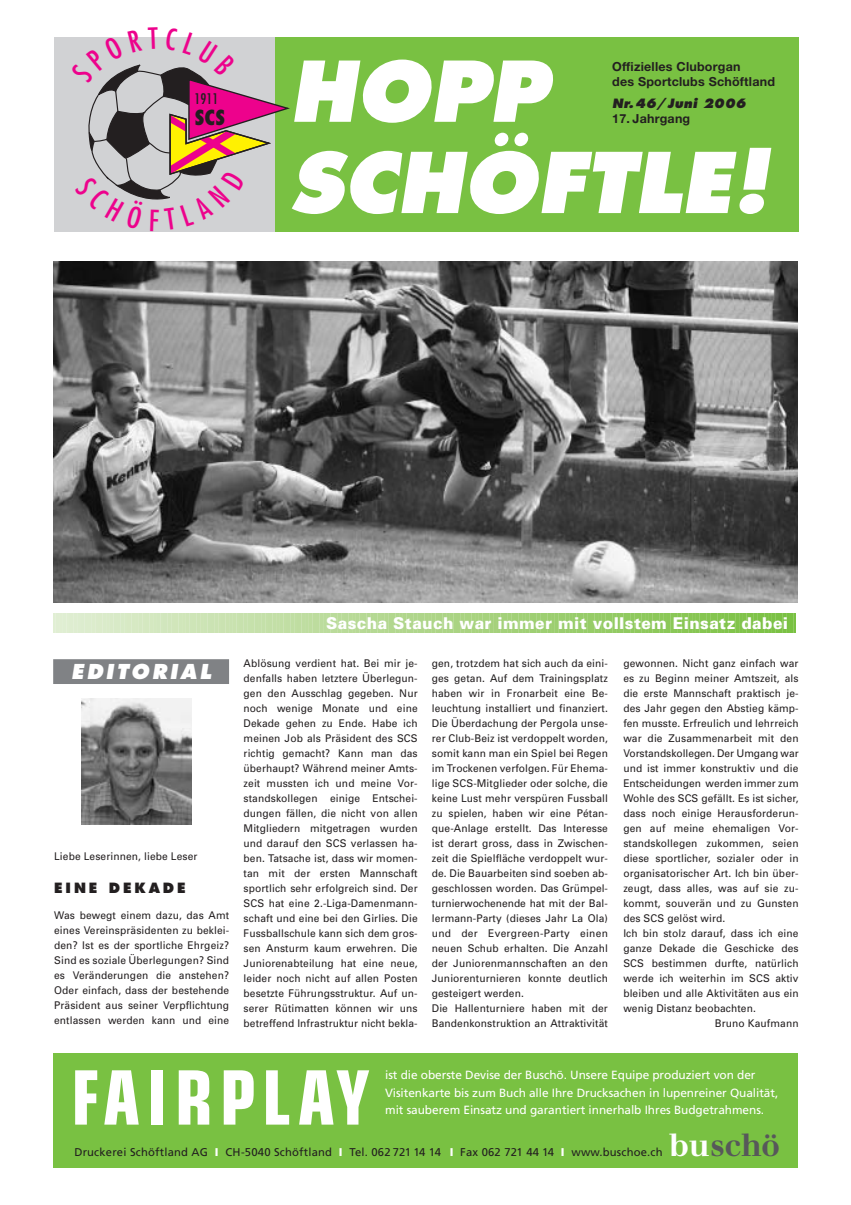
<style>
.page{position:relative;width:851px;height:1205px;background:#fff}
.page>*{position:absolute;margin:0;border:0;box-sizing:border-box;transform-origin:0 0}
.t1{font:italic 800 81.25px/91.2px "Futura";color:#fff}
.t2{font:700 condensed 75px "Eurostile";letter-spacing:.1em;color:#fff;scale:.94 1}
.t3{font:700 31.25px "Walbaum";letter-spacing:-.01em;color:#57585a}
.t4{font:800 condensed 20.25px "Futura";color:#231f20}
.t5{font:italic 800 20px "Futura";letter-spacing:.135em;color:#fff}
.t6{font:900 16.25px "Univers";letter-spacing:.025em;color:#fff;scale:.96 1}
.t7{font:condensed 14.25px "Futura";color:#231f20}
.t8{font:800 13.75px "Futura";letter-spacing:.21em;color:#231f20}
.t9{font:700 12.5px/15px "Helvetica Neue";letter-spacing:.015em;color:#231f20}
.t10{font:italic 800 12.5px "Futura";letter-spacing:.025em;color:#231f20}
.t11{font:11.88px/17.5px "Frutiger";letter-spacing:-.005em;color:#fff}
.t12{font:11.25px "Frutiger";letter-spacing:.015em;color:#231f20}
.t13{font:10.62px/15px "Univers";letter-spacing:.01em;color:#231f20;text-align:justify;scale:.96 1}
.s1{font-weight:900;color:#fff}
.s2{color:#fff}
</style>
<div class="page">
<div style="left:53px;top:1053px;width:744px;height:115px;background:#79c142"></div>
<div style="left:54px;top:37px;width:221px;height:195px;background:#d1d2d4"></div>
<div style="left:275px;top:37px;width:523px;height:195px;background:#79c142"></div>
<div style="left:53px;top:659px;width:176px;height:25px;background:#808285"></div>
<img style="left:54px;top:261px;width:743px;height:341px">
<svg style="left:53px;top:613px;width:742px;height:20px;background:#afd78b"></svg>
<img style="left:81px;top:698px;width:110px;height:126px">
<svg style="left:88px;top:64px;width:202px;height:136px"></svg>
<h3 class="t7" style="left:194px;top:92px;width:26px">1911</h3>
<h3 class="t4" style="left:195px;top:109px;width:32px">SCS</h3>
<h1 class="t1" style="left:289px;top:52px;width:481px">HOPP<br>SCHÖFTLE!</h1>
<p class="t9" style="left:612px;top:61px;width:164px">Offizielles Cluborgan<br>des Sportclubs Schöftland</p>
<p class="t10" style="left:612px;top:98px;width:135px">Nr.46/Juni 2006</p>
<p class="t9" style="left:612px;top:112px;width:80px">17. Jahrgang</p>
<h3 class="t5" style="left:71px;top:662px;width:141px">EDITORIAL</h3>
<p class="t13" style="left:54px;top:850px;width:151px">Liebe Leserinnen, liebe Leser</p>
<p class="t8" style="left:54px;top:882px;width:133px">EINE DEKADE</p>
<p class="t13" style="left:54px;top:908px;width:184px">Was bewegt einem dazu, das Amt eines Vereinspräsidenten zu beklei&shy;den? Ist es der sportliche Ehrgeiz?<br>Sind es soziale Überlegungen? Sind es Veränderungen die anstehen?<br>Oder einfach, dass der bestehende Präsident aus seiner Verpflichtung entlassen werden kann und eine</p>
<h3 class="t6" style="left:326px;top:617px;width:482px">Sascha Stauch war immer mit vollstem Einsatz dabei</h3>
<p class="t13" style="left:243px;top:656px;width:183px">Ablösung verdient hat. Bei mir je&shy;denfalls haben letztere Überlegun&shy;gen den Ausschlag gegeben. Nur noch wenige Monate und eine Dekade gehen zu Ende. Habe ich meinen Job als Präsident des SCS richtig gemacht? Kann man das überhaupt? Während meiner Amts&shy;zeit mussten ich und meine Vor&shy;standskollegen einige Entschei&shy;dungen fällen, die nicht von allen Mitgliedern mitgetragen wurden und darauf den SCS verlassen ha&shy;ben. Tatsache ist, dass wir momen&shy;tan mit der ersten Mannschaft sportlich sehr erfolgreich sind. Der SCS hat eine 2.-Liga-Damenmann&shy;schaft und eine bei den Girlies. Die Fussballschule kann sich dem gros&shy;sen Ansturm kaum erwehren. Die Juniorenabteilung hat eine neue, leider noch nicht auf allen Posten besetzte Führungsstruktur. Auf un&shy;serer Rütimatten können wir uns betreffend Infrastruktur nicht bekla-</p>
<p class="t13" style="left:432px;top:656px;width:185px;text-align:left">gen, trotzdem hat sich auch da eini&shy;ges getan. Auf dem Trainingsplatz haben wir in Fronarbeit eine Be&shy;leuchtung installiert und finanziert.<br>Die Überdachung der Pergola unse&shy;rer Club-Beiz ist verdoppelt worden, somit kann man ein Spiel bei Regen im Trockenen verfolgen. Für Ehema&shy;lige SCS-Mitglieder oder solche, die keine Lust mehr verspüren Fussball zu spielen, haben wir eine Pétan&shy;que-Anlage erstellt. Das Interesse ist derart gross, dass in Zwischen&shy;zeit die Spielfläche verdoppelt wur&shy;de. Die Bauarbeiten sind soeben ab&shy;geschlossen worden. Das Grümpel&shy;turnierwochenende hat mit der Bal&shy;lermann-Party (dieses Jahr La Ola) und der Evergreen-Party einen neuen Schub erhalten. Die Anzahl der Juniorenmannschaften an den Juniorenturnieren konnte deutlich gesteigert werden.<br>Die Hallenturniere haben mit der Bandenkonstruktion an Attraktivität</p>
<p class="t13" style="left:623px;top:656px;width:184px">gewonnen. Nicht ganz einfach war</p>
<p class="t13" style="left:623px;top:671px;width:184px">es zu Beginn meiner Amtszeit, als</p>
<p class="t13" style="left:623px;top:686px;width:184px">die erste Mannschaft praktisch je-</p>
<p class="t13" style="left:623px;top:701px;width:184px">des Jahr gegen den Abstieg kämp-</p>
<p class="t13" style="left:623px;top:716px;width:184px">fen musste. Erfreulich und lehrreich</p>
<p class="t13" style="left:623px;top:731px;width:184px">war die Zusammenarbeit mit den</p>
<p class="t13" style="left:623px;top:746px;width:184px">Vorstandskollegen. Der Umgang war</p>
<p class="t13" style="left:623px;top:761px;width:184px">und ist immer konstruktiv und die</p>
<p class="t13" style="left:623px;top:776px;width:184px">Entscheidungen werden immer zum</p>
<p class="t13" style="left:623px;top:791px;width:184px">Wohle des SCS gefällt. Es ist sicher,</p>
<p class="t13" style="left:623px;top:806px;width:184px">dass noch einige Herausforderun-</p>
<p class="t13" style="left:623px;top:821px;width:184px">gen auf meine ehemaligen Vor-</p>
<p class="t13" style="left:623px;top:836px;width:184px">standskollegen zukommen, seien</p>
<p class="t13" style="left:623px;top:851px;width:184px">diese sportlicher, sozialer oder in</p>
<p class="t13" style="left:623px;top:866px;width:184px">organisatorischer Art. Ich bin über-</p>
<p class="t13" style="left:623px;top:881px;width:184px">zeugt, dass alles, was auf sie zu-</p>
<p class="t13" style="left:623px;top:896px;width:184px">kommt, souverän und zu Gunsten</p>
<p class="t13" style="left:623px;top:911px;width:108px">des SCS gelöst wird.</p>
<p class="t13" style="left:623px;top:926px;width:184px">Ich bin stolz darauf, dass ich eine</p>
<p class="t13" style="left:623px;top:941px;width:184px">ganze Dekade die Geschicke des</p>
<p class="t13" style="left:623px;top:956px;width:184px">SCS bestimmen durfte, natürlich</p>
<p class="t13" style="left:623px;top:971px;width:184px">werde ich weiterhin im SCS aktiv</p>
<p class="t13" style="left:623px;top:986px;width:184px">bleiben und alle Aktivitäten aus ein</p>
<p class="t13" style="left:623px;top:1001px;width:139px">wenig Distanz beobachten.</p>
<p class="t13" style="left:714px;top:1016px;width:89px">Bruno Kaufmann</p>
<h2 class="t2" style="left:71px;top:1070px;width:318px">FAIRPLAY</h2>
<p class="t11" style="left:385px;top:1067px;width:394px">ist die oberste Devise der Buschö. Unsere Equipe produziert von der<br>Visitenkarte bis zum Buch alle Ihre Drucksachen in lupenreiner Qualität, mit sauberem Einsatz und garantiert innerhalb Ihres Budgetrahmens.</p>
<p class="t12" style="left:74px;top:1147px;width:589px">Druckerei Schöftland AG <span class="s1">I</span> CH-5040 Schöftland <span class="s1">I</span> Tel. 062 721 14 14 <span class="s1">I</span> Fax 062 721 44 14 <span class="s1">I</span> www.buschoe.ch</p>
<h3 class="t3" style="left:669px;top:1133px;width:112px"><span class="s2">bu</span>schö</h3>
</div>
